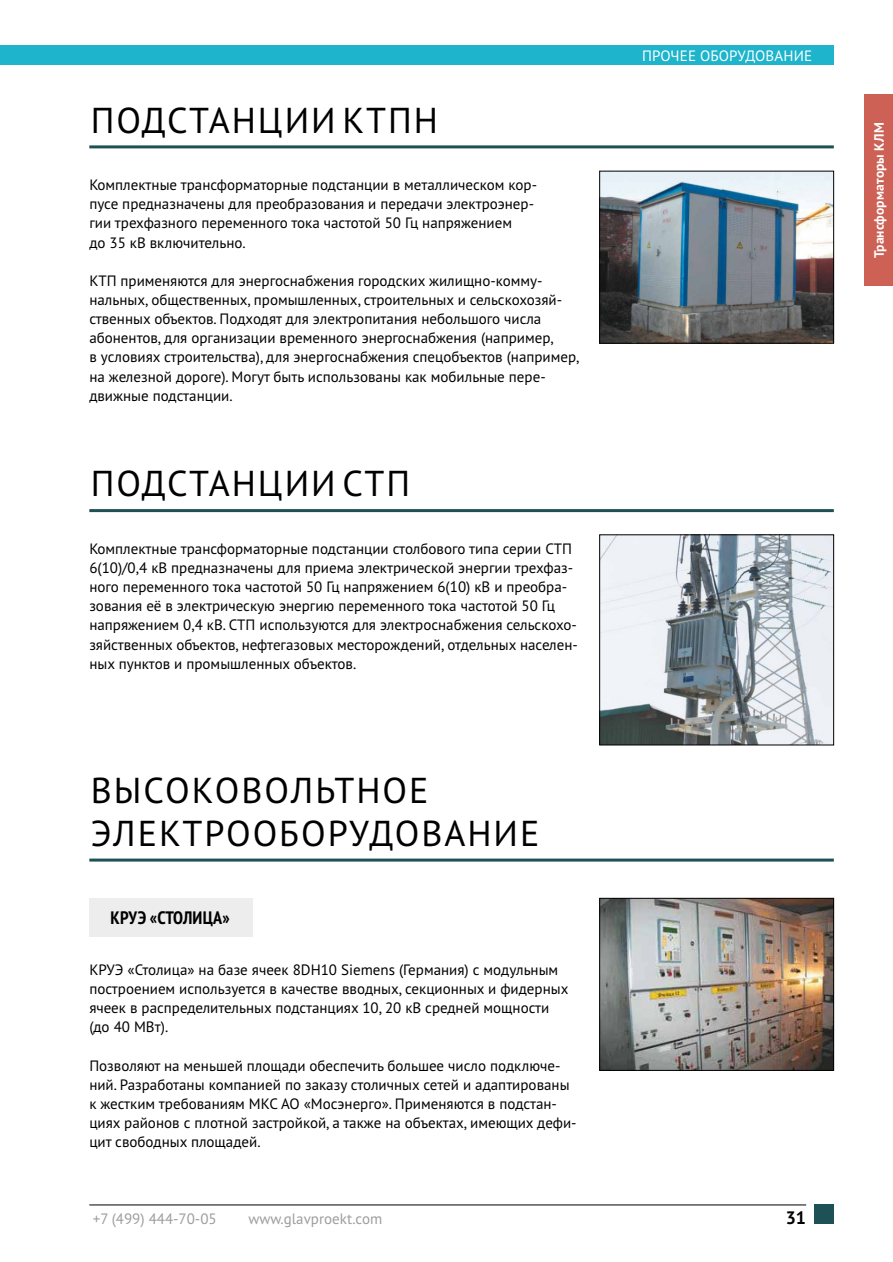
<style>
.page{position:relative;width:893px;height:1262px;background:#fff}
.page>*{position:absolute;margin:0;border:0;box-sizing:border-box;transform-origin:0 0}
.t1{font:36px/43.2px "PT Sans";letter-spacing:.055em;color:#000}
.t2{font:700 condensed 18px "PT Sans";letter-spacing:.015em;color:#000}
.t3{font:700 18px "PT Sans";color:#000}
.t4{font:15px/19.2px "PT Sans";color:#000}
.t5{font:15px "PT Sans";color:#9d9d9c}
.t6{font:15px "PT Sans";letter-spacing:.01em;color:#fff}
.t7{font:700 13.5px "PT Sans";letter-spacing:.01em;color:#fff}
</style>
<div class="page">
<div style="left:814px;top:1204px;width:19px;height:19px;background:#1e5155"></div>
<hr style="left:89px;top:1204px;width:717px;height:1px;background:#000">
<div style="left:863px;top:94px;width:29px;height:192px;background:#cd6155"></div>
<div style="left:0;top:45px;width:833px;height:20px;background:#1db4cc"></div>
<hr style="left:89px;top:145px;width:744px;height:3px;background:#1e5155">
<hr style="left:89px;top:509px;width:744px;height:3px;background:#1e5155">
<hr style="left:89px;top:858px;width:744px;height:3px;background:#1e5155">
<img style="left:601px;top:173px;width:230px;height:168px">
<div style="left:599px;top:171px;width:234px;height:172px;border:1px solid #000"></div>
<img style="left:601px;top:536px;width:230px;height:207px">
<div style="left:599px;top:534px;width:234px;height:211px;border:1px solid #000"></div>
<img style="left:601px;top:900px;width:230px;height:168px">
<div style="left:599px;top:898px;width:234px;height:172px;border:1px solid #000"></div>
<div style="left:89px;top:898px;width:164px;height:38px;background:#ededed"></div>
<h1 class="t1" style="left:91px;top:101px;width:349px">ПОДСТАНЦИИ КТПН</h1>
<p class="t4" style="left:89px;top:176px;width:449px">Комплектные трансформаторные подстанции в металлическом кор&shy;пусе предназначены для преобразования и передачи электроэнер&shy;гии трехфазного переменного тока частотой 50 Гц напряжением<br>до 35 кВ включительно.</p>
<p class="t4" style="left:89px;top:272px;width:491px">КТП применяются для энергоснабжения городских жилищно-комму&shy;нальных, общественных, промышленных, строительных и сельскохозяй&shy;ственных объектов. Подходят для электропитания небольшого числа абонентов, для организации временного энергоснабжения (например,<br>в условиях строительства), для энергоснабжения спецобъектов (например, на железной дороге). Могут быть использованы как мобильные пере&shy;движные подстанции.</p>
<h1 class="t1" style="left:91px;top:465px;width:321px">ПОДСТАНЦИИ СТП</h1>
<p class="t4" style="left:89px;top:540px;width:490px">Комплектные трансформаторные подстанции столбового типа серии СТП 6(10)/0,4 кВ предназначены для приема электрической энергии трехфаз&shy;ного переменного тока частотой 50 Гц напряжением 6(10) кВ и преобра&shy;зования её в электрическую энергию переменного тока частотой 50 Гц напряжением 0,4 кВ. СТП используются для электроснабжения сельскохо&shy;зяйственных объектов, нефтегазовых месторождений, отдельных населен&shy;ных пунктов и промышленных объектов.</p>
<h1 class="t1" style="left:91px;top:771px;width:450px">ВЫСОКОВОЛЬТНОЕ<br>ЭЛЕКТРООБОРУДОВАНИЕ</h1>
<p class="t2" style="left:111px;top:905px;width:121px">КРУЭ «СТОЛИЦА»</p>
<p class="t4" style="left:89px;top:961px;width:480px">КРУЭ «Столица» на базе ячеек 8DH10 Siemens (Германия) с модульным построением используется в качестве вводных, секционных и фидерных ячеек в распределительных подстанциях 10, 20 кВ средней мощности (до 40 МВт).</p>
<p class="t4" style="left:89px;top:1057px;width:489px">Позволяют на меньшей площади обеспечить большее число подключе&shy;ний. Разработаны компанией по заказу столичных сетей и адаптированы к жестким требованиям МКС АО «Мосэнерго». Применяются в подстан&shy;циях районов с плотной застройкой, а также на объектах, имеющих дефи&shy;цит свободных площадей.</p>
<p class="t5" style="left:93px;top:1212px;width:125px">+7 (499) 444-70-05</p>
<p class="t5" style="left:248px;top:1212px;width:135px">www.glavproekt.com</p>
<p class="t6" style="left:642px;top:49px;width:171px">ПРОЧЕЕ ОБОРУДОВАНИЕ</p>
<p class="t7" style="left:869px;top:258px;width:137px;rotate:-90deg">Трансформаторы КЛМ</p>
<p class="t3" style="left:785px;top:1205px;width:22px">31</p>
</div>
